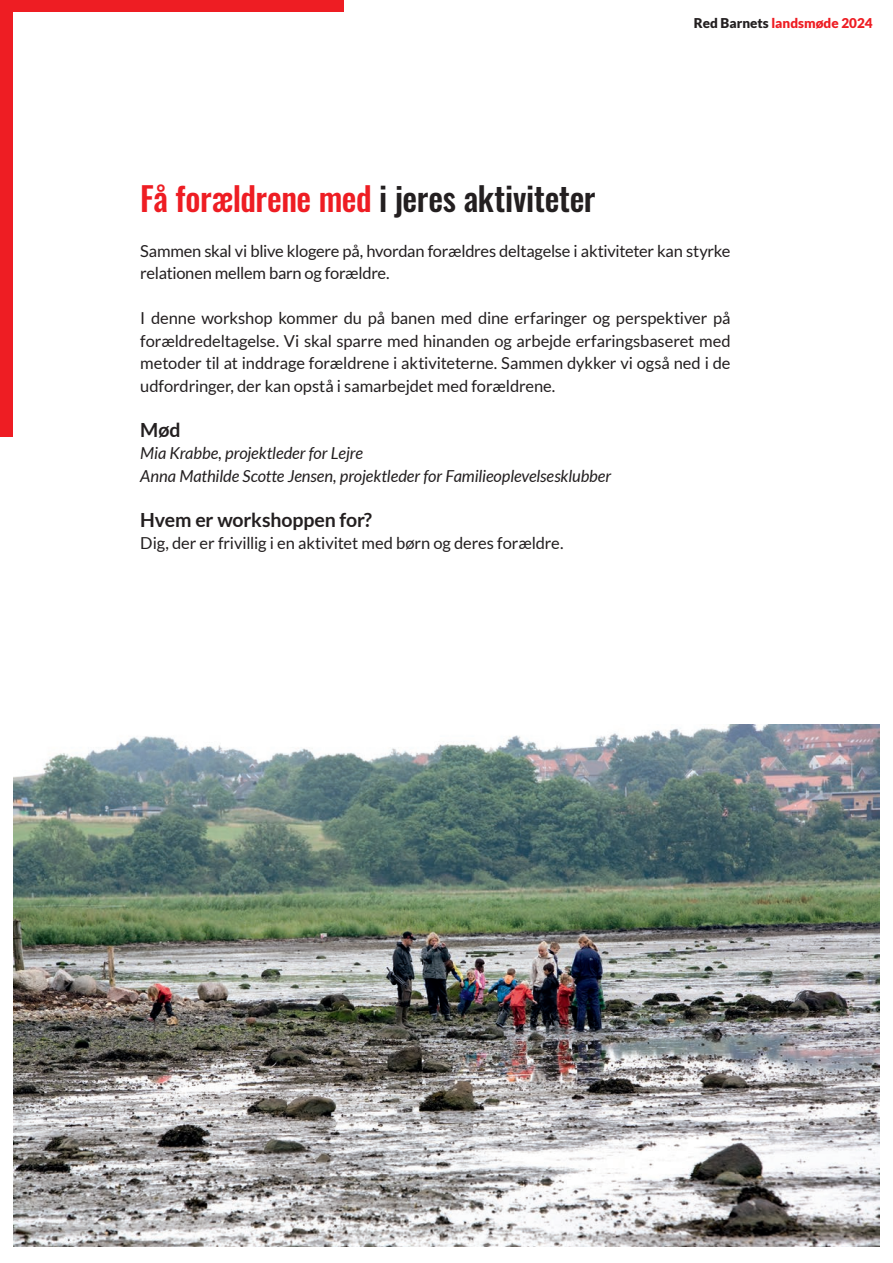
<style>
.page{position:relative;width:893px;height:1263px;background:#fff}
.page>*{position:absolute;margin:0;border:0;box-sizing:border-box;transform-origin:0 0}
.t1{font:500 33px "Oswald";letter-spacing:-.015em;color:#231f20}
.t2{font:700 19.5px "Lato";letter-spacing:-.005em;color:#231f20}
.t3{font:16.5px/22.5px "Lato";letter-spacing:-.015em;color:#231f20}
.t4{font:italic 16.5px/22.5px "Lato";letter-spacing:-.005em;color:#231f20}
.t5{font:900 13.5px "Lato";color:#ee1d23}
.s1{color:#231f20}
.s2{color:#ee1d23}
</style>
<div class="page">
<div style="left:0;top:0;width:344px;height:436px;background:#ee1d23"></div>
<div style="left:13px;top:13px;width:867px;height:1237px;background:#fff"></div>
<img style="left:14px;top:724px;width:865px;height:523px">
<p class="t5" style="left:694px;top:15px;width:180px"><span class="s1">Red Barnets</span> landsmøde 2024</p>
<h1 class="t1" style="left:140px;top:169px;width:457px"><span class="s2">Få forældrene med</span> i jeres aktiviteter</h1>
<p class="t3" style="left:140px;top:239px;width:592px">Sammen skal vi blive klogere på, hvordan forældres deltagelse i aktiviteter kan styrke relationen mellem barn og forældre.</p>
<p class="t3" style="left:140px;top:307px;width:592px;text-align:justify">I denne workshop kommer du på banen med dine erfaringer og perspektiver på forældredeltagelse. Vi skal sparre med hinanden og arbejde erfaringsbaseret med metoder til at inddrage forældrene i aktiviteterne. Sammen dykker vi også ned i de udfordringer, der kan opstå i samarbejdet med forældrene.</p>
<p class="t2" style="left:140px;top:418px;width:42px">Mød</p>
<p class="t4" style="left:140px;top:442px;width:472px">Mia Krabbe, projektleder for Lejre<br>Anna Mathilde Scotte Jensen, projektleder for Familieoplevelsesklubber</p>
<p class="t2" style="left:140px;top:508px;width:233px">Hvem er workshoppen for?</p>
<p class="t3" style="left:140px;top:532px;width:425px">Dig, der er frivillig i en aktivitet med børn og deres forældre.</p>
</div>
